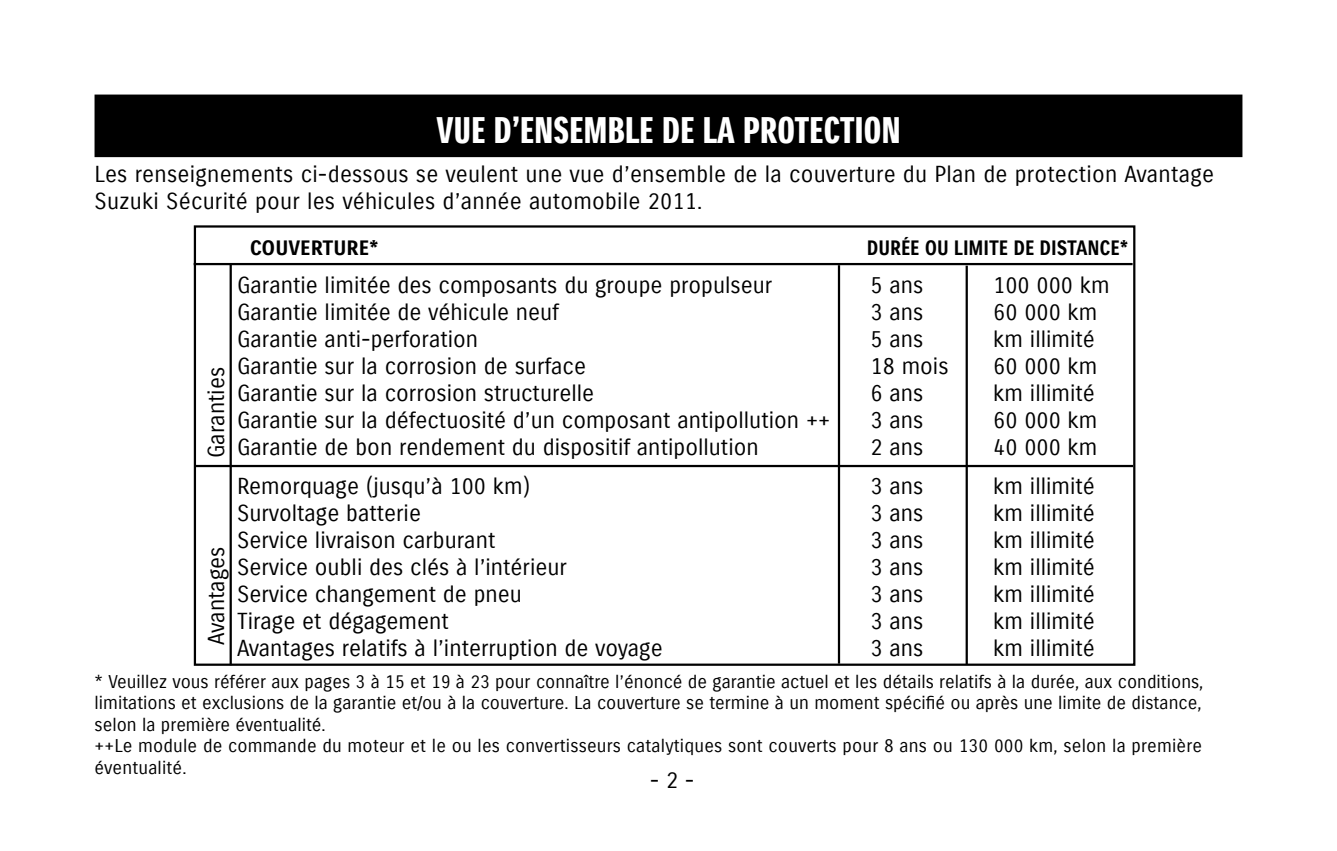
<style>
.page{position:relative;width:1337px;height:851px;background:#fff}
.page>*{position:absolute;margin:0;border:0;box-sizing:border-box;transform-origin:0 0}
.t1{font:36px "Suzuki PRO Headline";letter-spacing:.01em;color:#fff}
.t2{font:22.5px/27px "Suzuki PRO Regular";color:#000}
.t3{font:20.25px "Suzuki PRO Bold";letter-spacing:-.005em;color:#000;scale:.9 1}
.t4{font:20.25px "Suzuki PRO Bold";letter-spacing:-.005em;color:#000}
.t5{font:18px/21.6px "Suzuki PRO Regular";color:#000}
</style>
<div class="page">
<div style="left:96px;top:96px;width:1145px;height:60px;background:#000"></div>
<div style="left:94px;top:94px;width:1148px;height:63px;border:2px solid #000"></div>
<hr style="left:194px;top:263px;width:938px;height:2px;background:#000">
<hr style="left:194px;top:465px;width:939px;height:2px;background:#000">
<hr style="left:230px;top:264px;width:2px;height:401px;background:#000">
<hr style="left:838px;top:265px;width:2px;height:398px;background:#000">
<hr style="left:965px;top:266px;width:3px;height:398px;background:#000">
<h1 class="t1" style="left:436px;top:108px;width:465px">VUE D’ENSEMBLE DE LA PROTECTION</h1>
<p class="t2" style="left:94px;top:161px;width:1121px">Les renseignements ci-dessous se veulent une vue d’ensemble de la couverture du Plan de protection Avantage<br>Suzuki Sécurité pour les véhicules d’année automobile 2011.</p>
<p class="t4" style="left:250px;top:236px;width:130px">COUVERTURE*</p>
<p class="t3" style="left:866px;top:236px;width:292px">DURÉE OU LIMITE DE DISTANCE*</p>
<p class="t2" style="left:237px;top:272px;width:537px">Garantie limitée des composants du groupe propulseur</p>
<p class="t2" style="left:870px;top:272px;width:54px">5 ans</p>
<p class="t2" style="left:993px;top:272px;width:118px">100 000 km</p>
<p class="t2" style="left:237px;top:299px;width:323px">Garantie limitée de véhicule neuf</p>
<p class="t2" style="left:870px;top:299px;width:54px">3 ans</p>
<p class="t2" style="left:993px;top:299px;width:106px">60 000 km</p>
<p class="t2" style="left:237px;top:326px;width:243px">Garantie anti-perforation</p>
<p class="t2" style="left:870px;top:326px;width:54px">5 ans</p>
<p class="t2" style="left:993px;top:326px;width:103px">km illimité</p>
<p class="t2" style="left:237px;top:353px;width:350px">Garantie sur la corrosion de surface</p>
<p class="t2" style="left:870px;top:353px;width:80px">18 mois</p>
<p class="t2" style="left:993px;top:353px;width:106px">60 000 km</p>
<p class="t2" style="left:237px;top:380px;width:359px">Garantie sur la corrosion structurelle</p>
<p class="t2" style="left:870px;top:380px;width:54px">6 ans</p>
<p class="t2" style="left:993px;top:380px;width:103px">km illimité</p>
<p class="t2" style="left:237px;top:407px;width:595px">Garantie sur la défectuosité d’un composant antipollution ++</p>
<p class="t2" style="left:870px;top:407px;width:54px">3 ans</p>
<p class="t2" style="left:993px;top:407px;width:106px">60 000 km</p>
<p class="t2" style="left:237px;top:434px;width:523px">Garantie de bon rendement du dispositif antipollution</p>
<p class="t2" style="left:870px;top:434px;width:54px">2 ans</p>
<p class="t2" style="left:993px;top:434px;width:106px">40 000 km</p>
<p class="t2" style="left:237px;top:472px;width:295px">Remorquage (jusqu’à 100 km)</p>
<p class="t2" style="left:870px;top:472px;width:54px">3 ans</p>
<p class="t2" style="left:993px;top:472px;width:103px">km illimité</p>
<p class="t2" style="left:237px;top:499px;width:185px">Survoltage batterie</p>
<p class="t2" style="left:870px;top:499px;width:54px">3 ans</p>
<p class="t2" style="left:993px;top:499px;width:103px">km illimité</p>
<p class="t2" style="left:237px;top:526px;width:260px">Service livraison carburant</p>
<p class="t2" style="left:870px;top:526px;width:54px">3 ans</p>
<p class="t2" style="left:993px;top:526px;width:103px">km illimité</p>
<p class="t2" style="left:237px;top:553px;width:331px">Service oubli des clés à l’intérieur</p>
<p class="t2" style="left:870px;top:553px;width:54px">3 ans</p>
<p class="t2" style="left:993px;top:553px;width:103px">km illimité</p>
<p class="t2" style="left:237px;top:580px;width:286px">Service changement de pneu</p>
<p class="t2" style="left:870px;top:580px;width:54px">3 ans</p>
<p class="t2" style="left:993px;top:580px;width:103px">km illimité</p>
<p class="t2" style="left:237px;top:607px;width:213px">Tirage et dégagement</p>
<p class="t2" style="left:870px;top:607px;width:54px">3 ans</p>
<p class="t2" style="left:993px;top:607px;width:103px">km illimité</p>
<p class="t2" style="left:237px;top:634px;width:427px">Avantages relatifs à l’interruption de voyage</p>
<p class="t2" style="left:870px;top:634px;width:54px">3 ans</p>
<p class="t2" style="left:993px;top:634px;width:103px">km illimité</p>
<p class="t2" style="left:203px;top:458px;width:93px;rotate:-90deg">Garanties</p>
<p class="t2" style="left:203px;top:644px;width:100px;rotate:-90deg">Avantages</p>
<p class="t5" style="left:94px;top:670px;width:1110px">* Veuillez vous référer aux pages 3 à 15 et 19 à 23 pour connaître l’énoncé de garantie actuel et les détails relatifs à la durée, aux conditions, limitations et exclusions de la garantie et/ou à la couverture. La couverture se termine à un moment spécifié ou après une limite de distance, selon la première éventualité.<br>++Le module de commande du moteur et le ou les convertisseurs catalytiques sont couverts pour 8 ans ou 130 000 km, selon la première éventualité.</p>
<p class="t2" style="left:650px;top:766px;width:46px">- 2 -</p>
</div>
